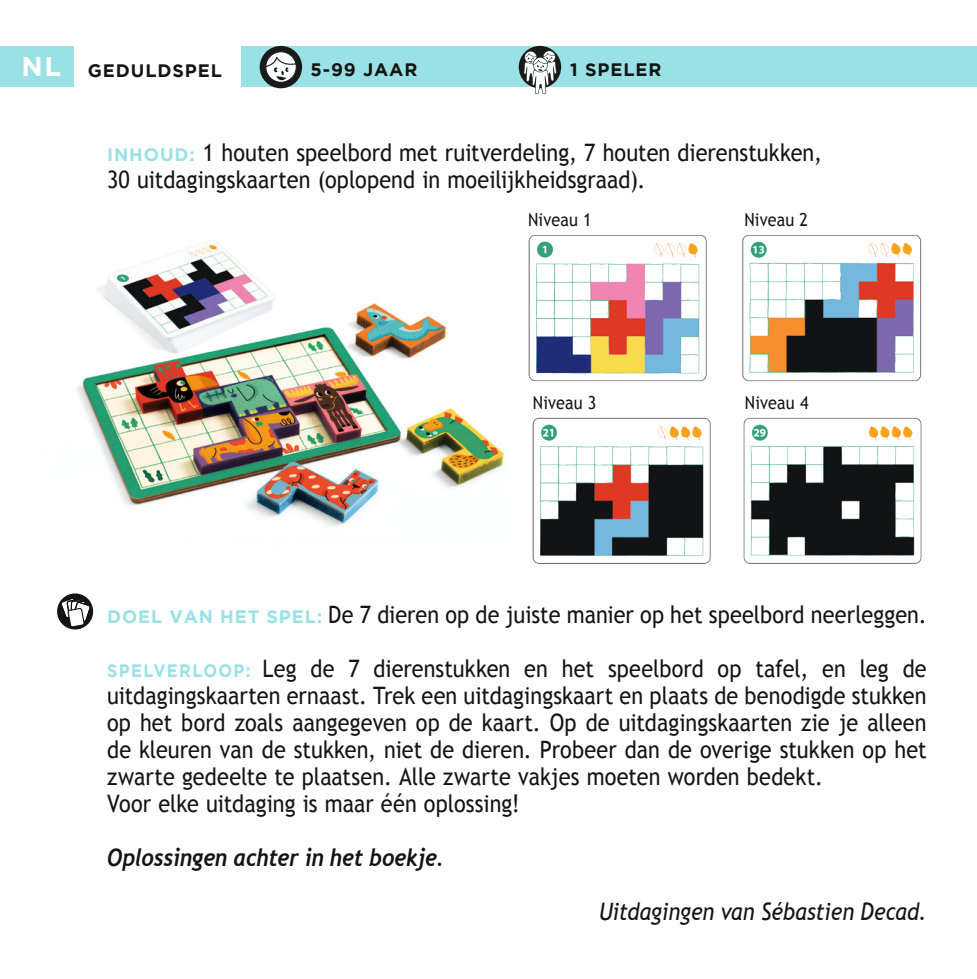
<style>
.page{position:relative;width:977px;height:979px;background:#fff}
.page>*{position:absolute;margin:0;border:0;box-sizing:border-box;transform-origin:0 0}
.t1{font:700 27px "Gotham";color:#fff}
.Normal_e{font:24px/27px "Trebuchet MS";color:#131413;text-align:justify;scale:.9 1}
.t2{font:italic 700 24px "Trebuchet";letter-spacing:-.01em;color:#131413;scale:.9 1}
.t3{font:italic 24px "Trebuchet MS";color:#131413;scale:.9 1}
.Normal_e-2{font:18px "Trebuchet MS";letter-spacing:.005em;color:#131413;scale:.9 1}
.t4{font:700 18px "Gotham";letter-spacing:.05em;color:#131413}
.s1{font-family:"Gotham";font-weight:700;font-size:18px;color:#9ae1e5}
</style>
<div class="page">
<div style="left:0;top:47px;width:74px;height:40px;background:#9ae1e5"></div>
<div style="left:241px;top:47px;width:735px;height:40px;background:#9ae1e5"></div>
<div style="left:259px;top:46px;width:43px;height:42px;background:#1a1a1a;border-radius:50%"></div>
<svg style="left:265px;top:51px;width:32px;height:32px"></svg>
<svg style="left:518px;top:46px;width:43px;height:42px"></svg>
<svg style="left:523px;top:51px;width:33px;height:43px"></svg>
<svg style="left:57px;top:593px;width:36px;height:36px"></svg>
<svg style="left:59px;top:596px;width:32px;height:32px"></svg>
<img style="left:528px;top:235px;width:179px;height:147px">
<img style="left:742px;top:235px;width:180px;height:147px">
<img style="left:532px;top:417px;width:179px;height:147px">
<img style="left:743px;top:417px;width:179px;height:147px">
<img style="left:77px;top:241px;width:428px;height:285px">
<p class="t1" style="left:22px;top:51px;width:41px">NL</p>
<p class="t4" style="left:88px;top:60px;width:135px">GEDULDSPEL</p>
<p class="t4" style="left:310px;top:59px;width:108px">5-99 JAAR</p>
<p class="t4" style="left:570px;top:59px;width:93px">1 SPELER</p>
<p class="Normal_e" style="left:107px;top:139px;width:795px"><span class="s1">INHOUD:</span> 1 houten speelbord met ruitverdeling, 7 houten dierenstukken,</p>
<p class="Normal_e" style="left:107px;top:166px;width:599px">30 uitdagingskaarten (oplopend in moeilijkheidsgraad).</p>
<p class="Normal_e-2" style="left:528px;top:209px;width:72px">Niveau 1</p>
<p class="Normal_e-2" style="left:744px;top:209px;width:72px">Niveau 2</p>
<p class="Normal_e-2" style="left:532px;top:392px;width:72px">Niveau 3</p>
<p class="Normal_e-2" style="left:744px;top:392px;width:72px">Niveau 4</p>
<p class="Normal_e" style="left:107px;top:601px;width:911px"><span class="s1">DOEL VAN HET SPEL:</span> De 7 dieren op de juiste manier op het speelbord neerleggen.</p>
<p class="Normal_e" style="left:107px;top:655px;width:911px"><span class="s1">SPELVERLOOP:</span> Leg de 7 dierenstukken en het speelbord op tafel, en leg de uitdagingskaarten ernaast. Trek een uitdagingskaart en plaats de benodigde stukken op het bord zoals aangegeven op de kaart. Op de uitdagingskaarten zie je alleen de kleuren van de stukken, niet de dieren. Probeer dan de overige stukken op het zwarte gedeelte te plaatsen. Alle zwarte vakjes moeten worden bedekt.</p>
<p class="Normal_e" style="left:107px;top:790px;width:460px">Voor elke uitdaging is maar één oplossing!</p>
<p class="t2" style="left:107px;top:843px;width:375px">Oplossingen achter in het boekje.</p>
<p class="t3" style="left:598px;top:897px;width:365px">Uitdagingen van Sébastien Decad.</p>
</div>
